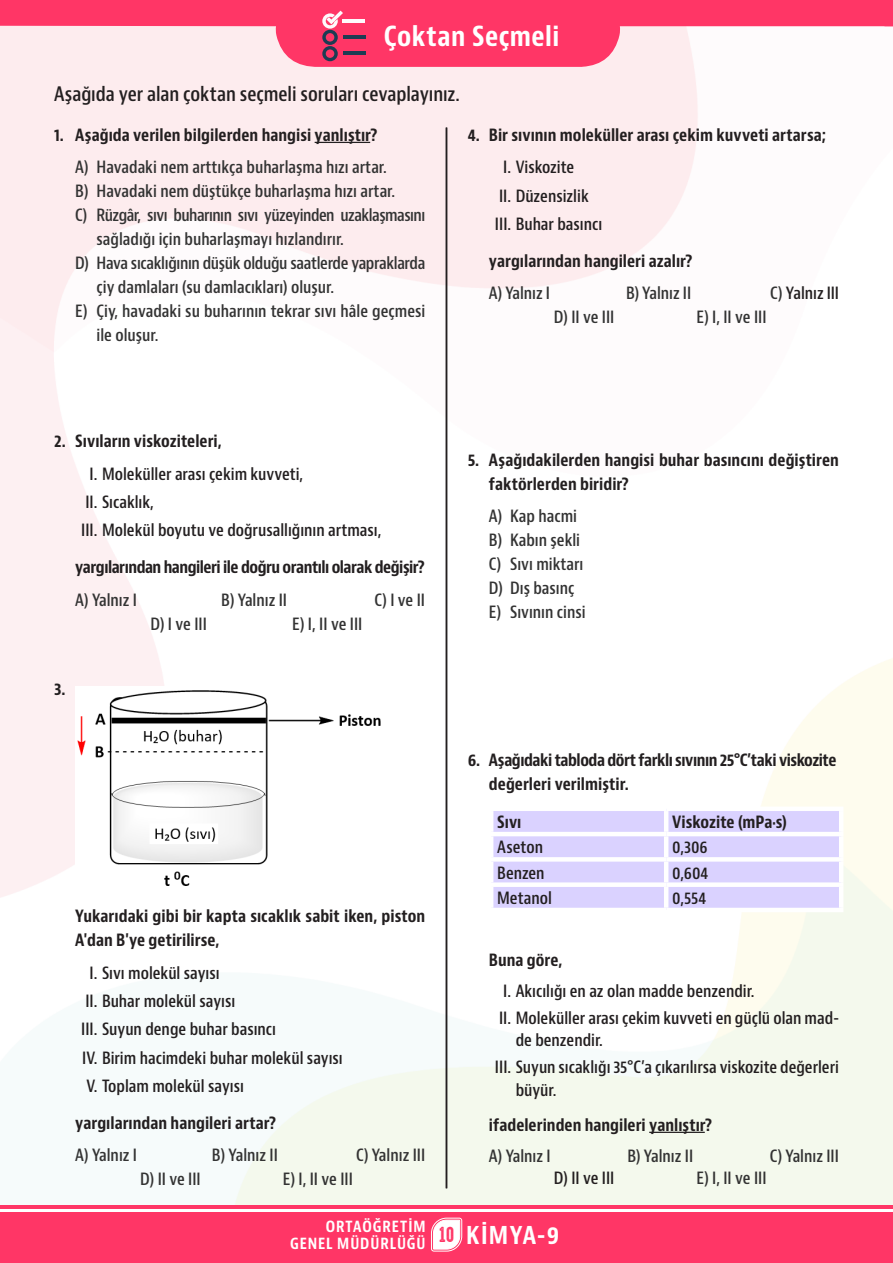
<style>
.page{position:relative;width:893px;height:1263px;background:#fff}
.page>*{position:absolute;margin:0;border:0;box-sizing:border-box;transform-origin:0 0}
.etkinlikadı{font:700 condensed 27px "Bernino Sans";letter-spacing:.015em;color:#fff}
.t1{font:700 condensed 24px "Bernino Sans";letter-spacing:.055em;color:#fff}
.alt_bashlık{font:600 condensed 19.5px "Bernino Sans";letter-spacing:-.005em;color:#231f20}
.I__II__III__Y{font:600 condensed 16.5px/22.5px "Bernino Sans";color:#231f20}
.ÇS_cevap{font:600 condensed 16.5px/24px "Bernino Sans";color:#333}
.ÇŞ_soru_BOLD{font:700 condensed 16.5px/24px "Bernino Sans";color:#231f20}
.ÇS_cevap-2{font:600 condensed 16.5px/24px "Bernino Sans";letter-spacing:-.03em;color:#333}
.ÇS_cevap-3{font:600 condensed 16.5px/24px "Bernino Sans";letter-spacing:-.02em;color:#333}
.ÇŞ_soru_BOLD-2{font:700 condensed 16.5px/24px "Bernino Sans";letter-spacing:-.025em;color:#231f20}
.ÇŞ_soru_BOLD-3{font:700 condensed 16.5px "Bernino Sans";letter-spacing:-.03em;color:#231f20}
.çs_SORU_NORMAL{font:600 condensed 16.5px "Bernino Sans";color:#231f20}
.çs_SORU_NORMAL-2{font:700 condensed 16.5px "Bernino Sans";color:#231f20}
.ÇS_cevap-4{font:600 condensed 16.5px "Bernino Sans";letter-spacing:-.005em;color:#231f20}
.t2{font:700 condensed 15px/17.2px "Bernino Sans";letter-spacing:.06em;color:#fff;text-align:right}
.s1{color:#333}
.s2{font-family:"High Voltage Rough";font-weight:400;font-stretch:normal;font-size:19.5px;color:#ff3666}
</style>
<div class="page">
<img style="left:0;top:74px;width:606px;height:1131px">
<hr style="left:0;top:1205px;width:893px;height:4px;background:#ff3666">
<div style="left:0;top:1212px;width:893px;height:51px;background:#ff3666"></div>
<svg style="left:0;top:0;width:893px;height:67px;background:#fe7f9d"></svg>
<svg style="left:430px;top:1217px;width:33px;height:35px"></svg>
<hr style="left:315px;top:142px;width:55px;height:1px;background:#231f20">
<img style="left:75px;top:686px;width:311px;height:204px">
<hr style="left:649px;top:1132px;width:56px;height:1px;background:#231f20">
<div style="left:493px;top:811px;width:346px;height:97px;background:#dad2ff"></div>
<div style="left:489px;top:806px;width:177px;height:5px;background:#fff"></div>
<hr style="left:489px;top:811px;width:4px;height:21px;background:#fff">
<hr style="left:664px;top:811px;width:4px;height:21px;background:#fff">
<hr style="left:489px;top:832px;width:177px;height:4px;background:#fff">
<hr style="left:489px;top:836px;width:4px;height:21px;background:#fff">
<hr style="left:666px;top:832px;width:177px;height:4px;background:#fff">
<hr style="left:664px;top:836px;width:4px;height:21px;background:#fff">
<div style="left:489px;top:857px;width:177px;height:5px;background:#fff"></div>
<hr style="left:489px;top:862px;width:4px;height:20px;background:#fff">
<div style="left:666px;top:857px;width:177px;height:5px;background:#fff"></div>
<hr style="left:664px;top:862px;width:4px;height:20px;background:#fff">
<div style="left:489px;top:882px;width:177px;height:5px;background:#fff"></div>
<hr style="left:489px;top:887px;width:4px;height:21px;background:#fff">
<div style="left:666px;top:882px;width:177px;height:5px;background:#fff"></div>
<hr style="left:664px;top:887px;width:4px;height:21px;background:#fff">
<hr style="left:489px;top:908px;width:177px;height:4px;background:#fff">
<hr style="left:446px;top:128px;width:1px;height:1060px;background:#231f20">
<hr style="left:343px;top:20px;width:22px;height:3px;background:#fefafc">
<hr style="left:343px;top:36px;width:22px;height:3px;background:#1c3c53">
<hr style="left:343px;top:52px;width:23px;height:3px;background:#1c3c53">
<svg style="left:322px;top:11px;width:21px;height:50px"></svg>
<p class="etkinlikadı" style="left:384px;top:20px;width:177px">Çoktan Seçmeli</p>
<p class="alt_bashlık" style="left:54px;top:82px;width:407px">Aşağıda yer alan çoktan seçmeli soruları cevaplayınız.</p>
<p class="ÇŞ_soru_BOLD" style="left:54px;top:123px;width:325px">1. Aşağıda verilen bilgilerden hangisi yanlıştır?</p>
<p class="ÇS_cevap" style="left:75px;top:156px;width:313px">A) Havadaki nem arttıkça buharlaşma hızı artar.</p>
<p class="ÇS_cevap" style="left:75px;top:180px;width:321px">B) Havadaki nem düştükçe buharlaşma hızı artar.</p>
<p class="ÇS_cevap-2" style="left:97px;top:204px;width:330px;text-indent:-21px">C) Rüzgâr, sıvı buharının sıvı yüzeyinden uzaklaşmasını sağladığı için buharlaşmayı hızlandırır.</p>
<p class="ÇS_cevap-3" style="left:97px;top:252px;width:330px;text-indent:-21px">D) Hava sıcaklığının düşük olduğu saatlerde yapraklarda çiy damlaları (su damlacıkları) oluşur.</p>
<p class="ÇS_cevap" style="left:97px;top:300px;width:330px;text-indent:-21px">E) Çiy, havadaki su buharının tekrar sıvı hâle geçmesi ile oluşur.</p>
<p class="ÇŞ_soru_BOLD" style="left:468px;top:123px;width:360px">4. Bir sıvının moleküller arası çekim kuvveti artarsa;</p>
<p class="I__II__III__Y" style="left:503px;top:157px;width:73px">I. Viskozite</p>
<p class="I__II__III__Y" style="left:499px;top:185px;width:91px">II. Düzensizlik</p>
<p class="I__II__III__Y" style="left:495px;top:213px;width:109px">III. Buhar basıncı</p>
<p class="ÇŞ_soru_BOLD" style="left:489px;top:249px;width:205px">yargılarından hangileri azalır?</p>
<p class="ÇS_cevap" style="left:489px;top:282px;width:63px">A) Yalnız I</p>
<p class="ÇS_cevap" style="left:626px;top:282px;width:67px">B) Yalnız II</p>
<p class="ÇS_cevap-4" style="left:770px;top:283px;width:70px"><span class="s1">C)</span> Yalnız III</p>
<p class="ÇS_cevap" style="left:554px;top:306px;width:62px">D) II ve III</p>
<p class="ÇS_cevap" style="left:696px;top:306px;width:72px">E) I, II ve III</p>
<p class="ÇŞ_soru_BOLD" style="left:54px;top:430px;width:169px">2. Sıvıların viskoziteleri,</p>
<p class="I__II__III__Y" style="left:90px;top:463px;width:215px">I. Moleküller arası çekim kuvveti,</p>
<p class="I__II__III__Y" style="left:85px;top:491px;width:70px">II. Sıcaklık,</p>
<p class="I__II__III__Y" style="left:81px;top:520px;width:302px">III. Molekül boyutu ve doğrusallığının artması,</p>
<p class="ÇŞ_soru_BOLD-3" style="left:75px;top:557px;width:351px">yargılarından hangileri ile doğru orantılı olarak değişir?</p>
<p class="ÇS_cevap" style="left:75px;top:588px;width:63px">A) Yalnız I</p>
<p class="ÇS_cevap" style="left:221px;top:588px;width:67px">B) Yalnız II</p>
<p class="ÇS_cevap" style="left:375px;top:588px;width:52px">C) I ve II</p>
<p class="ÇS_cevap" style="left:150px;top:612px;width:58px">D) I ve III</p>
<p class="ÇS_cevap" style="left:292px;top:612px;width:72px">E) I, II ve III</p>
<p class="çs_SORU_NORMAL-2" style="left:54px;top:679px;width:13px">3.</p>
<p class="ÇŞ_soru_BOLD" style="left:75px;top:905px;width:351px">Yukarıdaki gibi bir kapta sıcaklık sabit iken, piston<br>A'dan B'ye getirilirse,</p>
<p class="I__II__III__Y" style="left:90px;top:962px;width:132px">I. Sıvı molekül sayısı</p>
<p class="I__II__III__Y" style="left:85px;top:990px;width:151px">II. Buhar molekül sayısı</p>
<p class="I__II__III__Y" style="left:81px;top:1018px;width:196px">III. Suyun denge buhar basıncı</p>
<p class="I__II__III__Y" style="left:82px;top:1047px;width:262px">IV. Birim hacimdeki buhar molekül sayısı</p>
<p class="I__II__III__Y" style="left:86px;top:1075px;width:159px">V. Toplam molekül sayısı</p>
<p class="ÇŞ_soru_BOLD" style="left:75px;top:1111px;width:202px">yargılarından hangileri artar?</p>
<p class="ÇS_cevap" style="left:75px;top:1143px;width:63px">A) Yalnız I</p>
<p class="ÇS_cevap" style="left:212px;top:1143px;width:67px">B) Yalnız II</p>
<p class="ÇS_cevap" style="left:356px;top:1143px;width:71px">C) Yalnız III</p>
<p class="ÇS_cevap" style="left:140px;top:1167px;width:62px">D) II ve III</p>
<p class="ÇS_cevap" style="left:283px;top:1167px;width:72px">E) I, II ve III</p>
<p class="ÇŞ_soru_BOLD" style="left:489px;top:448px;width:352px;text-indent:-21px">5. Aşağıdakilerden hangisi buhar basıncını değiştiren faktörlerden biridir?</p>
<p class="ÇS_cevap" style="left:489px;top:505px;width:90px">A) Kap hacmi</p>
<p class="ÇS_cevap" style="left:489px;top:529px;width:93px">B) Kabın şekli</p>
<p class="ÇS_cevap" style="left:489px;top:553px;width:96px">C) Sıvı miktarı</p>
<p class="ÇS_cevap" style="left:489px;top:577px;width:87px">D) Dış basınç</p>
<p class="ÇS_cevap" style="left:489px;top:601px;width:98px">E) Sıvının cinsi</p>
<p class="ÇŞ_soru_BOLD-2" style="left:489px;top:748px;width:349px;text-indent:-21px">6. Aşağıdaki tabloda dört farklı sıvının 25°C’taki viskozite değerleri verilmiştir.</p>
<p class="çs_SORU_NORMAL-2" style="left:497px;top:812px;width:26px">Sıvı</p>
<p class="çs_SORU_NORMAL-2" style="left:672px;top:812px;width:116px">Viskozite (mPa·s)</p>
<p class="çs_SORU_NORMAL" style="left:497px;top:837px;width:48px">Aseton</p>
<p class="çs_SORU_NORMAL" style="left:672px;top:837px;width:37px">0,306</p>
<p class="çs_SORU_NORMAL" style="left:497px;top:863px;width:49px">Benzen</p>
<p class="çs_SORU_NORMAL" style="left:672px;top:863px;width:38px">0,604</p>
<p class="çs_SORU_NORMAL" style="left:497px;top:888px;width:56px">Metanol</p>
<p class="çs_SORU_NORMAL" style="left:672px;top:888px;width:36px">0,554</p>
<p class="ÇŞ_soru_BOLD" style="left:489px;top:948px;width:75px">Buna göre,</p>
<p class="I__II__III__Y" style="left:503px;top:980px;width:253px">I. Akıcılığı en az olan madde benzendir.</p>
<p class="I__II__III__Y" style="left:516px;top:1007px;width:325px;text-indent:-17px">II. Moleküller arası çekim kuvveti en güçlü olan mad&shy;de benzendir.</p>
<p class="I__II__III__Y" style="left:516px;top:1056px;width:325px;text-indent:-21px">III. Suyun sıcaklığı 35°C’a çıkarılırsa viskozite değerleri büyür.</p>
<p class="ÇŞ_soru_BOLD" style="left:489px;top:1113px;width:225px">ifadelerinden hangileri yanlıştır?</p>
<p class="ÇS_cevap" style="left:489px;top:1144px;width:63px">A) Yalnız I</p>
<p class="ÇS_cevap" style="left:627px;top:1144px;width:67px">B) Yalnız II</p>
<p class="ÇS_cevap" style="left:770px;top:1144px;width:71px">C) Yalnız III</p>
<p class="ÇS_cevap-4" style="left:554px;top:1168px;width:62px">D) II ve III</p>
<p class="ÇS_cevap" style="left:696px;top:1167px;width:72px">E) I, II ve III</p>
<p class="t2" style="left:290px;top:1218px;width:137px">ORTAÖĞRETİM<br>GENEL MÜDÜRLÜĞÜ</p>
<h2 class="t1" style="left:439px;top:1221px;width:122px"><span class="s2">10</span> KİMYA-9</h2>
</div>
